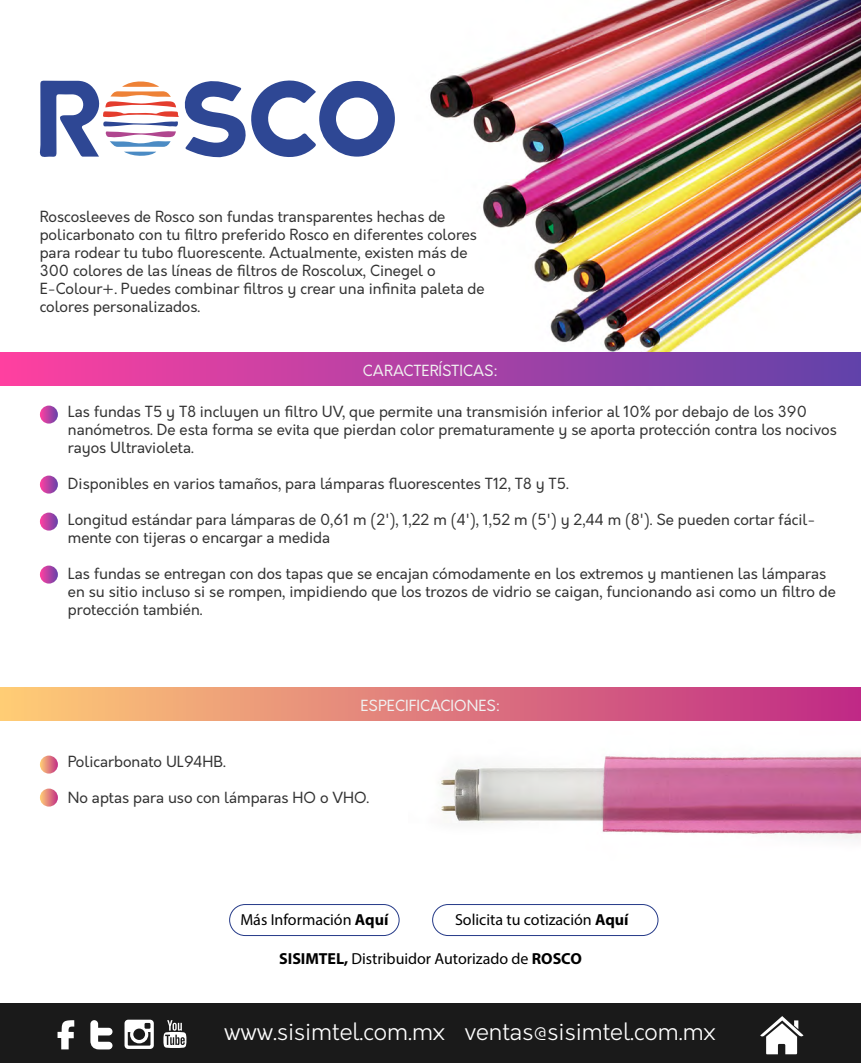
<style>
.page{position:relative;width:861px;height:1063px;background:#fff}
.page>*{position:absolute;margin:0;border:0;box-sizing:border-box;transform-origin:0 0}
.t1{font:300 23.4px "Orkney";color:#fff}
.t2{font:16px "Myriad Pro";color:#000}
.t3{font:15px/18px "Orkney";color:#333}
.t4{font:15px "Orkney";color:#f1f1f1}
.s1{font-weight:700}
</style>
<div class="page">
<div style="left:229px;top:904px;width:171px;height:32px;border:1px solid #253a88;border-radius:16px"></div>
<div style="left:432px;top:904px;width:227px;height:32px;border:1px solid #253a88;border-radius:16px"></div>
<div style="left:0;top:1003px;width:861px;height:60px;background:#1a1a1a"></div>
<svg style="left:760px;top:1016px;width:43px;height:38px"></svg>
<svg style="left:58px;top:1020px;width:16px;height:29px"></svg>
<svg style="left:90px;top:1020px;width:23px;height:29px"></svg>
<svg style="left:163px;top:1020px;width:23px;height:28px"></svg>
<svg style="left:125px;top:1020px;width:29px;height:29px"></svg>
<img style="left:346px;top:0;width:515px;height:353px">
<svg style="left:39px;top:79px;width:356px;height:85px"></svg>
<div style="left:0;top:353px;width:861px;height:33px;background:linear-gradient(to right,#ff40a0,#6042aa)"></div>
<div style="left:0;top:688px;width:861px;height:33px;background:linear-gradient(to right,#ffcd75,#c02886)"></div>
<svg style="left:40px;top:406px;width:18px;height:18px"></svg>
<svg style="left:40px;top:476px;width:18px;height:18px"></svg>
<svg style="left:40px;top:513px;width:18px;height:18px"></svg>
<svg style="left:40px;top:566px;width:18px;height:18px"></svg>
<svg style="left:40px;top:756px;width:18px;height:18px"></svg>
<svg style="left:40px;top:789px;width:18px;height:18px"></svg>
<img style="left:440px;top:754px;width:421px;height:86px">
<p class="t3" style="left:40px;top:208px;width:447px">Roscosleeves de Rosco son fundas transparentes hechas de policarbonato con tu filtro preferido Rosco en diferentes colores para rodear tu tubo fluorescente. Actualmente, existen más de 300 colores de las líneas de filtros de Roscolux, Cinegel o E-Colour+. Puedes combinar filtros y crear una infinita paleta de colores personalizados.</p>
<p class="t4" style="left:363px;top:360px;width:137px">CARACTERÍSTICAS:</p>
<p class="t3" style="left:68px;top:403px;width:770px">Las fundas T5 y T8 incluyen un filtro UV, que permite una transmisión inferior al 10% por debajo de los 390 nanómetros. De esta forma se evita que pierdan color prematuramente y se aporta protección contra los nocivos rayos Ultravioleta.</p>
<p class="t3" style="left:68px;top:475px;width:502px">Disponibles en varios tamaños, para lámparas fluorescentes T12, T8 y T5.</p>
<p class="t3" style="left:68px;top:511px;width:749px">Longitud estándar para lámparas de 0,61 m (2'), 1,22 m (4'), 1,52 m (5') y 2,44 m (8'). Se pueden cortar fácil&shy;mente con tijeras o encargar a medida</p>
<p class="t3" style="left:68px;top:565px;width:770px">Las fundas se entregan con dos tapas que se encajan cómodamente en los extremos y mantienen las lámparas en su sitio incluso si se rompen, impidiendo que los trozos de vidrio se caigan, funcionando asi como un filtro de protección también.</p>
<p class="t4" style="left:361px;top:695px;width:141px">ESPECIFICACIONES:</p>
<p class="t3" style="left:68px;top:753px;width:159px">Policarbonato UL94HB.</p>
<p class="t3" style="left:68px;top:789px;width:303px">No aptas para uso con lámparas HO o VHO.</p>
<p class="t2" style="left:240px;top:910px;width:150px">Más Información <span class="s1">Aquí</span></p>
<p class="t2" style="left:455px;top:910px;width:175px">Solicita tu cotización <span class="s1">Aquí</span></p>
<p class="t2" style="left:279px;top:949px;width:304px"><span class="s1">SISIMTEL,</span> Distribuidor Autorizado de <span class="s1">ROSCO</span></p>
<h1 class="t1" style="left:224px;top:1017px;width:493px">www.sisimtel.com.mx ventas@sisimtel.com.mx</h1>
</div>
